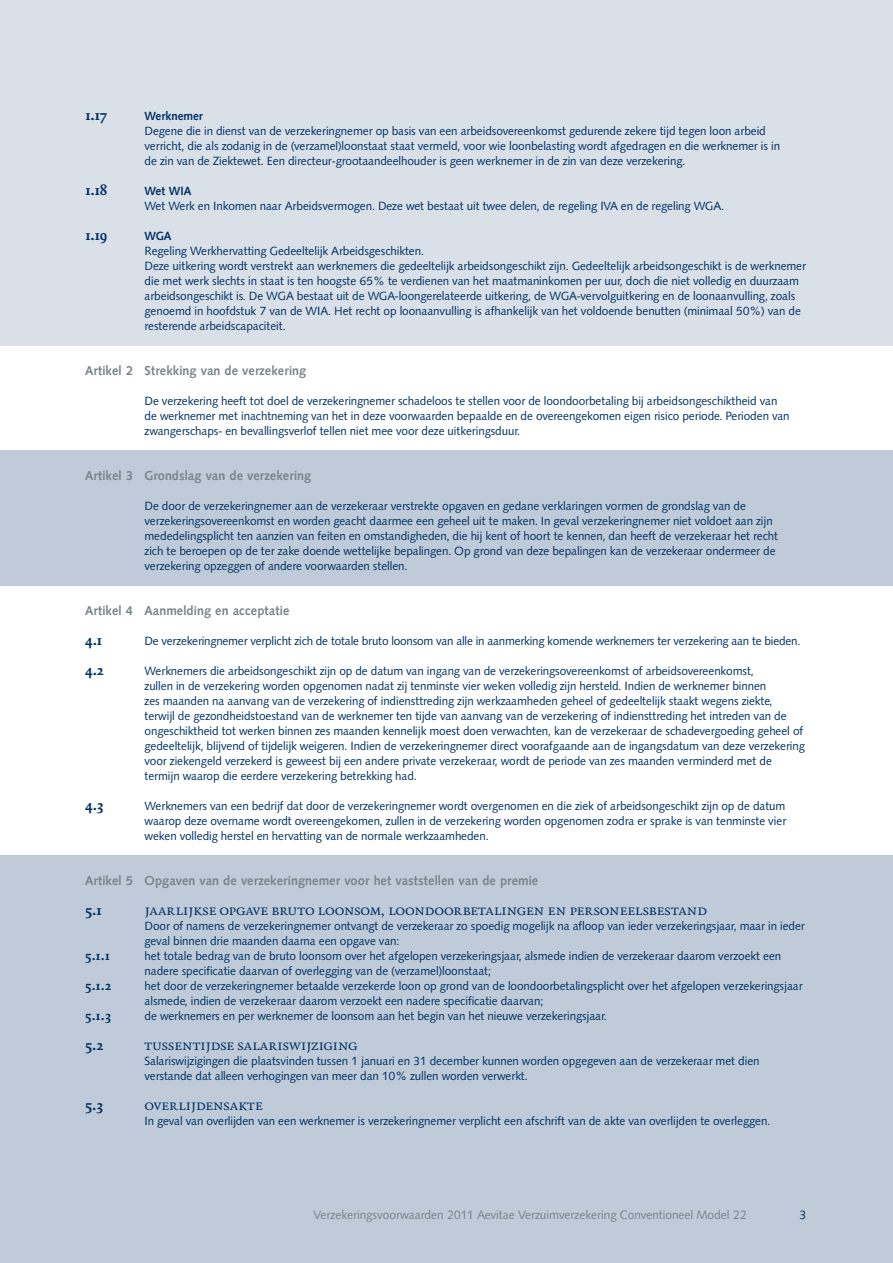
<style>
.page{position:relative;width:893px;height:1263px;background:#fff}
.page>*{position:absolute;margin:0;border:0;box-sizing:border-box;transform-origin:0 0}
.t1{font:15px "Quadraat Small Caps";letter-spacing:-.025em;color:#003063}
.t2{font:700 15px "Quadraat";color:#003063}
.t3{font:700 13.5px "Quadraat";color:#003063}
.t4{font:700 12.75px "Cg Symphony";letter-spacing:.01em;color:#778489}
.t5{font:12px "Cg Symphony";color:#778489}
.t6{font:12px "Cg Symphony";color:#003063}
.t7{font:11.7px/15px "Cg Symphony";color:#003063}
.t8{font:700 11.7px "Cg Symphony";color:#003063}
</style>
<div class="page">
<div style="left:0;top:0;width:893px;height:345px;background:#d9e0e8"></div>
<div style="left:0;top:450px;width:893px;height:135px;background:#bfcbd8"></div>
<div style="left:0;top:855px;width:893px;height:408px;background:#bfcbd8"></div>
<p class="t2" style="left:85px;top:108px;width:24px">1.17</p>
<p class="t8" style="left:145px;top:109px;width:60px">Werknemer</p>
<p class="t7" style="left:145px;top:123px;width:637px">Degene die in dienst van de verzekeringnemer op basis van een arbeidsovereenkomst gedurende zekere tijd tegen loon arbeid verricht, die als zodanig in de (verzamel)loonstaat staat vermeld, voor wie loonbelasting wordt afgedragen en die werknemer is in de zin van de Ziektewet. Een directeur-grootaandeelhouder is geen werknemer in de zin van deze verzekering.</p>
<p class="t2" style="left:85px;top:183px;width:24px">1.18</p>
<p class="t8" style="left:145px;top:184px;width:48px">Wet WIA</p>
<p class="t7" style="left:145px;top:198px;width:581px">Wet Werk en Inkomen naar Arbeidsvermogen. Deze wet bestaat uit twee delen, de regeling IVA en de regeling WGA.</p>
<p class="t2" style="left:85px;top:228px;width:24px">1.19</p>
<p class="t8" style="left:145px;top:229px;width:28px">WGA</p>
<p class="t7" style="left:145px;top:243px;width:663px">Regeling Werkhervatting Gedeeltelijk Arbeidsgeschikten.<br>Deze uitkering wordt verstrekt aan werknemers die gedeeltelijk arbeidsongeschikt zijn. Gedeeltelijk arbeidsongeschikt is de werknemer die met werk slechts in staat is ten hoogste 65% te verdienen van het maatmaninkomen per uur, doch die niet volledig en duurzaam arbeidsongeschikt is. De WGA bestaat uit de WGA-loongerelateerde uitkering, de WGA-vervolguitkering en de loonaanvulling, zoals genoemd in hoofdstuk 7 van de WIA. Het recht op loonaanvulling is afhankelijk van het voldoende benutten (minimaal 50%) van de resterende arbeidscapaciteit.</p>
<p class="t4" style="left:85px;top:363px;width:223px">Artikel 2 Strekking van de verzekering</p>
<p class="t7" style="left:145px;top:393px;width:646px">De verzekering heeft tot doel de verzekeringnemer schadeloos te stellen voor de loondoorbetaling bij arbeidsongeschiktheid van de werknemer met inachtneming van het in deze voorwaarden bepaalde en de overeengekomen eigen risico periode. Perioden van zwangerschaps- en bevallingsverlof tellen niet mee voor deze uitkeringsduur.</p>
<p class="t4" style="left:85px;top:468px;width:228px">Artikel 3 Grondslag van de verzekering</p>
<p class="t7" style="left:145px;top:498px;width:635px">De door de verzekeringnemer aan de verzekeraar verstrekte opgaven en gedane verklaringen vormen de grondslag van de verzekeringsovereenkomst en worden geacht daarmee een geheel uit te maken. In geval verzekeringnemer niet voldoet aan zijn mededelingsplicht ten aanzien van feiten en omstandigheden, die hij kent of hoort te kennen, dan heeft de verzekeraar het recht zich te beroepen op de ter zake doende wettelijke bepalingen. Op grond van deze bepalingen kan de verzekeraar ondermeer de verzekering opzeggen of andere voorwaarden stellen.</p>
<p class="t4" style="left:85px;top:603px;width:206px">Artikel 4 Aanmelding en acceptatie</p>
<p class="t2" style="left:85px;top:633px;width:19px">4.1</p>
<p class="t7" style="left:145px;top:633px;width:657px">De verzekeringnemer verplicht zich de totale bruto loonsom van alle in aanmerking komende werknemers ter verzekering aan te bieden.</p>
<p class="t2" style="left:85px;top:663px;width:21px">4.2</p>
<p class="t7" style="left:145px;top:663px;width:662px">Werknemers die arbeidsongeschikt zijn op de datum van ingang van de verzekeringsovereenkomst of arbeidsovereenkomst,<br>zullen in de verzekering worden opgenomen nadat zij tenminste vier weken volledig zijn hersteld. Indien de werknemer binnen<br>zes maanden na aanvang van de verzekering of indiensttreding zijn werkzaamheden geheel of gedeeltelijk staakt wegens ziekte, terwijl de gezondheidstoestand van de werknemer ten tijde van aanvang van de verzekering of indiensttreding het intreden van de ongeschiktheid tot werken binnen zes maanden kennelijk moest doen verwachten, kan de verzekeraar de schadevergoeding geheel of gedeeltelijk, blijvend of tijdelijk weigeren. Indien de verzekeringnemer direct voorafgaande aan de ingangsdatum van deze verzekering voor ziekengeld verzekerd is geweest bij een andere private verzekeraar, wordt de periode van zes maanden verminderd met de termijn waarop die eerdere verzekering betrekking had.</p>
<p class="t2" style="left:85px;top:798px;width:20px">4.3</p>
<p class="t7" style="left:145px;top:798px;width:643px;text-align:justify">Werknemers van een bedrijf dat door de verzekeringnemer wordt overgenomen en die ziek of arbeidsongeschikt zijn op de datum waarop deze overname wordt overeengekomen, zullen in de verzekering worden opgenomen zodra er sprake is van tenminste vier weken volledig herstel en hervatting van de normale werkzaamheden.</p>
<p class="t4" style="left:85px;top:873px;width:455px">Artikel 5 Opgaven van de verzekeringnemer voor het vaststellen van de premie</p>
<p class="t2" style="left:85px;top:903px;width:18px">5.1</p>
<p class="t1" style="left:145px;top:902px;width:564px">jaarlijkse opgave bruto loonsom, loondoorbetalingen en personeelsbestand</p>
<p class="t7" style="left:145px;top:918px;width:662px">Door of namens de verzekeringnemer ontvangt de verzekeraar zo spoedig mogelijk na afloop van ieder verzekeringsjaar, maar in ieder geval binnen drie maanden daarna een opgave van:</p>
<p class="t3" style="left:85px;top:949px;width:26px">5.1.1</p>
<p class="t7" style="left:145px;top:948px;width:638px">het totale bedrag van de bruto loonsom over het afgelopen verzekeringsjaar, alsmede indien de verzekeraar daarom verzoekt een nadere specificatie daarvan of overlegging van de (verzamel)loonstaat;</p>
<p class="t3" style="left:85px;top:979px;width:28px">5.1.2</p>
<p class="t7" style="left:145px;top:978px;width:659px">het door de verzekeringnemer betaalde verzekerde loon op grond van de loondoorbetalingsplicht over het afgelopen verzekeringsjaar alsmede, indien de verzekeraar daarom verzoekt een nadere specificatie daarvan;</p>
<p class="t3" style="left:85px;top:1009px;width:28px">5.1.3</p>
<p class="t7" style="left:145px;top:1008px;width:464px">de werknemers en per werknemer de loonsom aan het begin van het nieuwe verzekeringsjaar.</p>
<p class="t2" style="left:85px;top:1038px;width:20px">5.2</p>
<p class="t1" style="left:145px;top:1037px;width:215px">tussentijdse salariswijziging</p>
<p class="t7" style="left:145px;top:1053px;width:616px">Salariswijzigingen die plaatsvinden tussen 1 januari en 31 december kunnen worden opgegeven aan de verzekeraar met dien verstande dat alleen verhogingen van meer dan 10% zullen worden verwerkt.</p>
<p class="t2" style="left:85px;top:1098px;width:20px">5.3</p>
<p class="t1" style="left:145px;top:1098px;width:120px">overlijdensakte</p>
<p class="t7" style="left:145px;top:1113px;width:627px">In geval van overlijden van een werknemer is verzekeringnemer verplicht een afschrift van de akte van overlijden te overleggen.</p>
<p class="t5" style="left:314px;top:1207px;width:435px">Verzekeringsvoorwaarden 2011 Aevitae Verzuimverzekering Conventioneel Model 22</p>
<p class="t6" style="left:799px;top:1207px;width:9px">3</p>
</div>
